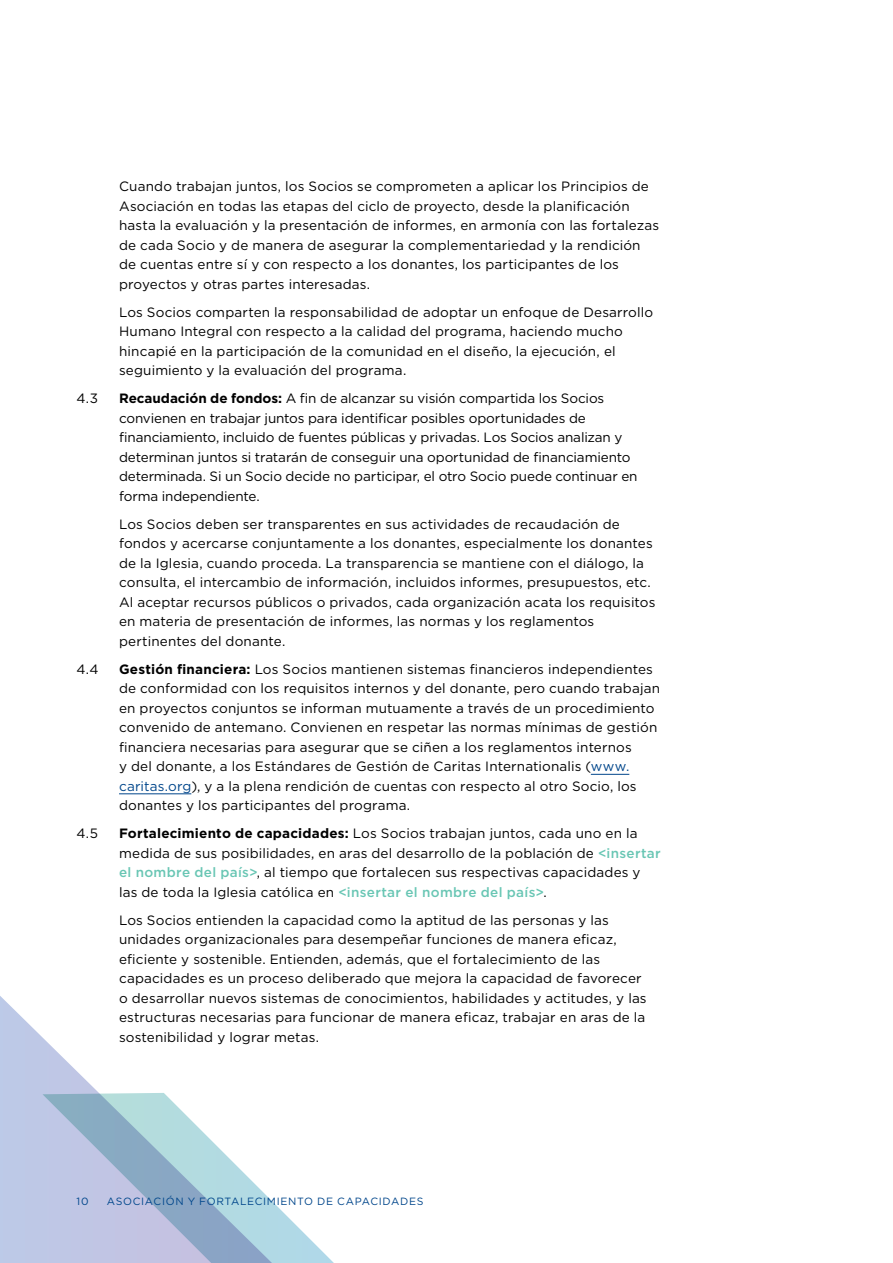
<style>
.page{position:relative;width:893px;height:1263px;background:#fff}
.page>*{position:absolute;margin:0;border:0;box-sizing:border-box;transform-origin:0 0}
.t1{font:13.5px/19.5px "Gotham";letter-spacing:.01em;color:#000}
.t2{font:13.5px/19.5px "Gotham";letter-spacing:-.01em;color:#000}
.t3{font:10.5px "Gotham";letter-spacing:.065em;color:#00468b}
.s1{font-weight:700}
.s2{color:#00468b}
.s3{font-weight:500;color:#69c6b4}
</style>
<div class="page">
<svg style="left:0;top:996px;width:99px;height:267px"></svg>
<svg style="left:43px;top:1093px;width:291px;height:170px"></svg>
<hr style="left:591px;top:774px;width:38px;height:1px;background:#00468b">
<hr style="left:119px;top:793px;width:72px;height:1px;background:#00468b">
<p class="t1" style="left:119px;top:176px;width:541px">Cuando trabajan juntos, los Socios se comprometen a aplicar los Principios de Asociación en todas las etapas del ciclo de proyecto, desde la planificación hasta la evaluación y la presentación de informes, en armonía con las fortalezas de cada Socio y de manera de asegurar la complementariedad y la rendición de cuentas entre sí y con respecto a los donantes, los participantes de los proyectos y otras partes interesadas.</p>
<p class="t1" style="left:119px;top:302px;width:536px">Los Socios comparten la responsabilidad de adoptar un enfoque de Desarrollo Humano Integral con respecto a la calidad del programa, haciendo mucho hincapié en la participación de la comunidad en el diseño, la ejecución, el seguimiento y la evaluación del programa.</p>
<p class="t1" style="left:77px;top:388px;width:23px">4.3</p>
<p class="t2" style="left:119px;top:388px;width:520px"><span class="s1">Recaudación de fondos:</span> A fin de alcanzar su visión compartida los Socios convienen en trabajar juntos para identificar posibles oportunidades de financiamiento, incluido de fuentes públicas y privadas. Los Socios analizan y determinan juntos si tratarán de conseguir una oportunidad de financiamiento determinada. Si un Socio decide no participar, el otro Socio puede continuar en forma independiente.</p>
<p class="t1" style="left:119px;top:514px;width:538px">Los Socios deben ser transparentes en sus actividades de recaudación de fondos y acercarse conjuntamente a los donantes, especialmente los donantes de la Iglesia, cuando proceda. La transparencia se mantiene con el diálogo, la consulta, el intercambio de información, incluidos informes, presupuestos, etc.<br>Al aceptar recursos públicos o privados, cada organización acata los requisitos en materia de presentación de informes, las normas y los reglamentos pertinentes del donante.</p>
<p class="t1" style="left:77px;top:659px;width:24px">4.4</p>
<p class="t1" style="left:119px;top:659px;width:542px"><span class="s1">Gestión financiera:</span> Los Socios mantienen sistemas financieros independientes de conformidad con los requisitos internos y del donante, pero cuando trabajan en proyectos conjuntos se informan mutuamente a través de un procedimiento convenido de antemano. Convienen en respetar las normas mínimas de gestión financiera necesarias para asegurar que se ciñen a los reglamentos internos<br>y del donante, a los Estándares de Gestión de Caritas Internationalis (<span class="s2">www. caritas.org</span>), y a la plena rendición de cuentas con respecto al otro Socio, los donantes y los participantes del programa.</p>
<p class="t1" style="left:77px;top:823px;width:23px">4.5</p>
<p class="t1" style="left:119px;top:823px;width:543px"><span class="s1">Fortalecimiento de capacidades:</span> Los Socios trabajan juntos, cada uno en la medida de sus posibilidades, en aras del desarrollo de la población de <span class="s3">&lt;insertar el nombre del país&gt;</span>, al tiempo que fortalecen sus respectivas capacidades y las de toda la Iglesia católica en <span class="s3">&lt;insertar el nombre del país&gt;</span>.</p>
<p class="t1" style="left:119px;top:910px;width:529px">Los Socios entienden la capacidad como la aptitud de las personas y las unidades organizacionales para desempeñar funciones de manera eficaz, eficiente y sostenible. Entienden, además, que el fortalecimiento de las capacidades es un proceso deliberado que mejora la capacidad de favorecer o desarrollar nuevos sistemas de conocimientos, habilidades y actitudes, y las estructuras necesarias para funcionar de manera eficaz, trabajar en aras de la sostenibilidad y lograr metas.</p>
<p class="t3" style="left:77px;top:1195px;width:14px">10</p>
<p class="t3" style="left:107px;top:1195px;width:318px">ASOCIACIÓN Y FORTALECIMIENTO DE CAPACIDADES</p>
</div>
